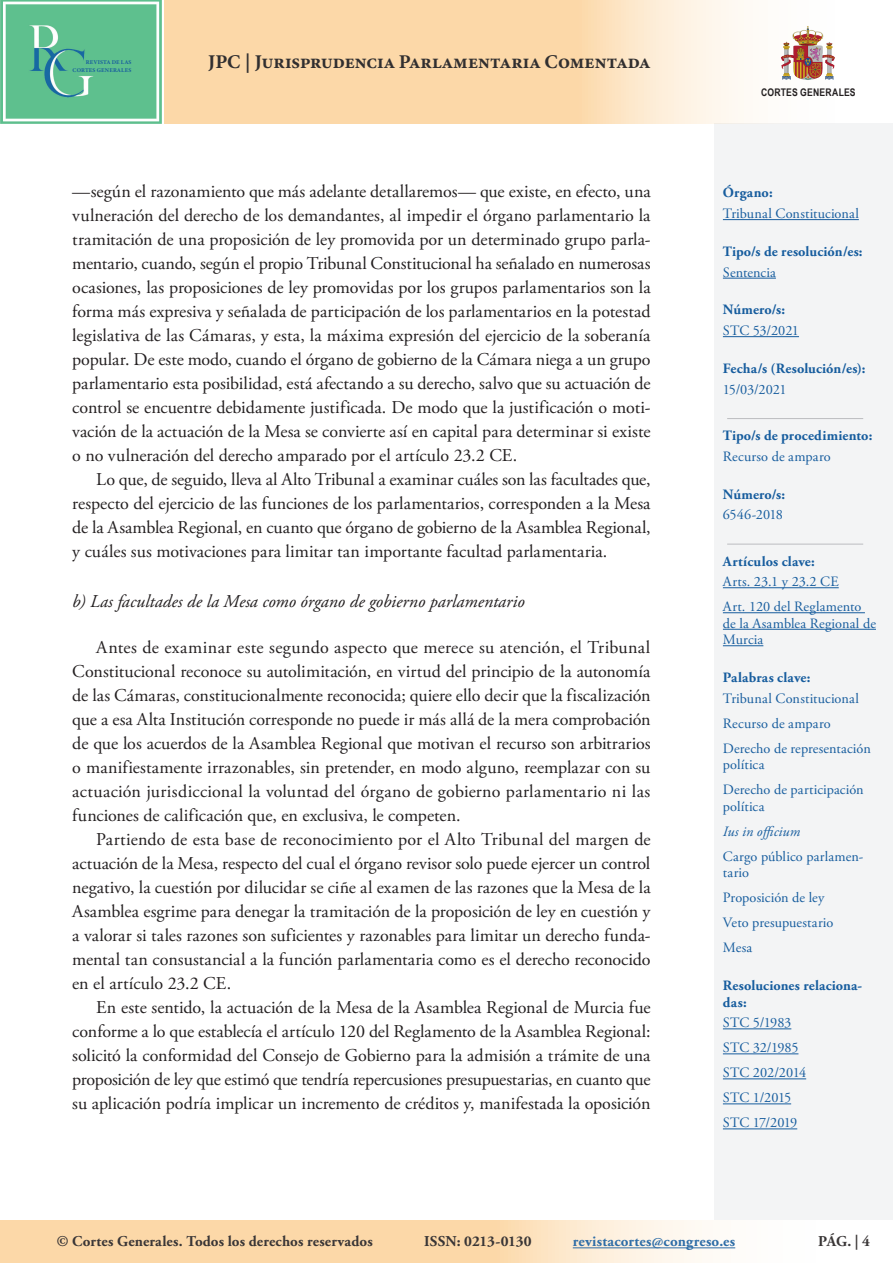
<style>
.page{position:relative;width:893px;height:1263px;background:#fff}
.page>*{position:absolute;margin:0;border:0;box-sizing:border-box;transform-origin:0 0}
.t1{font:19.5px "Minion Variable Concept";letter-spacing:.005em;color:#312f30}
._6_1__Párrafo_normal{font:18px/24px "Adobe Garamond Pro";color:#231f20;text-align:justify}
._8__Epígrafe_2{font:italic 18px "Adobe Garamond Pro";color:#231f20}
.t2{font:700 15px "Adobe Garamond Pro";letter-spacing:.01em;color:#231f20}
.t3{font:700 15px "Adobe Garamond Pro";letter-spacing:.015em;color:#175d9e}
.t4{font:14.25px/25px "Adobe Garamond Pro";color:#175d9e}
.t5{font:700 14.25px/16.5px "Adobe Garamond Pro";letter-spacing:.01em;color:#175d9e}
.t6{font:italic 14.25px "Adobe Garamond Pro";letter-spacing:.005em;color:#175d9e}
.t7{font:700 10.5px "Arial Narrow";letter-spacing:.02em;color:#231f20}
.t8{font:5.7px/8.7px "Minion Variable Concept";letter-spacing:.03em;color:#175d9e;text-align:right}
</style>
<div class="page">
<div style="left:714px;top:123px;width:179px;height:1097px;background:#f2f3f4"></div>
<hr style="left:723px;top:219px;width:136px;height:1px;background:#175d9e">
<hr style="left:723px;top:278px;width:53px;height:1px;background:#175d9e">
<hr style="left:723px;top:336px;width:76px;height:1px;background:#175d9e">
<hr style="left:727px;top:418px;width:136px;height:1px;background:#bcbdc0">
<hr style="left:727px;top:544px;width:136px;height:1px;background:#bcbdc0">
<hr style="left:723px;top:587px;width:116px;height:1px;background:#175d9e">
<hr style="left:723px;top:612px;width:142px;height:1px;background:#175d9e">
<hr style="left:723px;top:629px;width:153px;height:1px;background:#175d9e">
<hr style="left:723px;top:645px;width:40px;height:1px;background:#175d9e">
<hr style="left:723px;top:1028px;width:68px;height:1px;background:#175d9e">
<hr style="left:723px;top:1053px;width:75px;height:1px;background:#175d9e">
<hr style="left:723px;top:1078px;width:83px;height:1px;background:#175d9e">
<hr style="left:723px;top:1103px;width:68px;height:1px;background:#175d9e">
<hr style="left:723px;top:1128px;width:74px;height:1px;background:#175d9e">
<svg style="left:0;top:1220px;width:736px;height:43px;background:#fcdfb8"></svg>
<hr style="left:573px;top:1247px;width:162px;height:1px;background:#175d9e">
<svg style="left:164px;top:0;width:671px;height:123px;background:#fbdfbb"></svg>
<img style="left:781px;top:26px;width:27px;height:44px">
<img style="left:0;top:0;width:162px;height:123px">
<p class="t8" style="left:73px;top:58px;width:60px">REVISTA DE LAS<br>CORTES GENERALES</p>
<p class="t1" style="left:208px;top:48px;width:443px">JPC | Jurisprudencia Parlamentaria Comentada</p>
<p class="_6_1__Párrafo_normal" style="left:72px;top:180px;width:580px">—según el razonamiento que más adelante detallaremos— que existe, en efecto, una vulneración del derecho de los demandantes, al impedir el órgano parlamentario la tramitación de una proposición de ley promovida por un determinado grupo parla&shy;mentario, cuando, según el propio Tribunal Constitucional ha señalado en numerosas ocasiones, las proposiciones de ley promovidas por los grupos parlamentarios son la forma más expresiva y señalada de participación de los parlamentarios en la potestad legislativa de las Cámaras, y esta, la máxima expresión del ejercicio de la soberanía popular. De este modo, cuando el órgano de gobierno de la Cámara niega a un grupo parlamentario esta posibilidad, está afectando a su derecho, salvo que su actuación de control se encuentre debidamente justificada. De modo que la justificación o moti&shy;vación de la actuación de la Mesa se convierte así en capital para determinar si existe o no vulneración del derecho amparado por el artículo 23.2 CE.</p>
<p class="_6_1__Párrafo_normal" style="left:72px;top:468px;width:580px;text-indent:24px">Lo que, de seguido, lleva al Alto Tribunal a examinar cuáles son las facultades que, respecto del ejercicio de las funciones de los parlamentarios, corresponden a la Mesa de la Asamblea Regional, en cuanto que órgano de gobierno de la Asamblea Regional, y cuáles sus motivaciones para limitar tan importante facultad parlamentaria.</p>
<p class="_8__Epígrafe_2" style="left:72px;top:590px;width:454px">b) Las facultades de la Mesa como órgano de gobierno parlamentario</p>
<p class="_6_1__Párrafo_normal" style="left:72px;top:636px;width:580px;text-indent:24px">Antes de examinar este segundo aspecto que merece su atención, el Tribunal Constitucional reconoce su autolimitación, en virtud del principio de la autonomía de las Cámaras, constitucionalmente reconocida; quiere ello decir que la fiscalización que a esa Alta Institución corresponde no puede ir más allá de la mera comprobación de que los acuerdos de la Asamblea Regional que motivan el recurso son arbitrarios o manifiestamente irrazonables, sin pretender, en modo alguno, reemplazar con su actuación jurisdiccional la voluntad del órgano de gobierno parlamentario ni las funciones de calificación que, en exclusiva, le competen.</p>
<p class="_6_1__Párrafo_normal" style="left:72px;top:828px;width:580px;text-indent:24px">Partiendo de esta base de reconocimiento por el Alto Tribunal del margen de actuación de la Mesa, respecto del cual el órgano revisor solo puede ejercer un control negativo, la cuestión por dilucidar se ciñe al examen de las razones que la Mesa de la Asamblea esgrime para denegar la tramitación de la proposición de ley en cuestión y a valorar si tales razones son suficientes y razonables para limitar un derecho funda&shy;mental tan consustancial a la función parlamentaria como es el derecho reconocido en el artículo 23.2 CE.</p>
<p class="_6_1__Párrafo_normal" style="left:72px;top:996px;width:580px;text-indent:24px">En este sentido, la actuación de la Mesa de la Asamblea Regional de Murcia fue conforme a lo que establecía el artículo 120 del Reglamento de la Asamblea Regional: solicitó la conformidad del Consejo de Gobierno para la admisión a trámite de una proposición de ley que estimó que tendría repercusiones presupuestarias, en cuanto que su aplicación podría implicar un incremento de créditos y, manifestada la oposición</p>
<p class="t7" style="left:761px;top:85px;width:96px">CORTES GENERALES</p>
<p class="t5" style="left:723px;top:185px;width:51px">Órgano:</p>
<p class="t4" style="left:723px;top:202px;width:137px">Tribunal Constitucional</p>
<p class="t5" style="left:723px;top:243px;width:141px">Tipo/s de resolución/es:</p>
<p class="t4" style="left:723px;top:260px;width:55px">Sentencia</p>
<p class="t5" style="left:723px;top:302px;width:64px">Número/s:</p>
<p class="t4" style="left:723px;top:319px;width:78px">STC 53/2021</p>
<p class="t5" style="left:723px;top:360px;width:144px">Fecha/s (Resolución/es):</p>
<p class="t4" style="left:723px;top:377px;width:65px">15/03/2021</p>
<p class="t5" style="left:723px;top:427px;width:151px">Tipo/s de procedimiento:</p>
<p class="t4" style="left:723px;top:444px;width:109px">Recurso de amparo</p>
<p class="t5" style="left:723px;top:486px;width:64px">Número/s:</p>
<p class="t4" style="left:723px;top:503px;width:62px">6546-2018</p>
<p class="t5" style="left:723px;top:553px;width:93px">Artículos clave:</p>
<p class="t4" style="left:723px;top:570px;width:140px">Arts. 23.1 y 23.2 CE<br>Art. 120 del Reglamento</p>
<p class="t4" style="left:723px;top:615px;width:155px;line-height:16.5px">de la Asamblea Regional de<br>Murcia</p>
<p class="t5" style="left:723px;top:670px;width:89px">Palabras clave:</p>
<p class="t4" style="left:723px;top:686px;width:149px">Tribunal Constitucional<br>Recurso de amparo<br>Derecho de representación</p>
<p class="t4" style="left:723px;top:753px;width:142px">política<br>Derecho de participación</p>
<p class="t4" style="left:723px;top:794px;width:43px">política</p>
<p class="t6" style="left:723px;top:823px;width:79px">Ius in officium</p>
<p class="t4" style="left:723px;top:849px;width:142px;line-height:16.5px">Cargo público parlamen&shy;tario</p>
<p class="t4" style="left:723px;top:886px;width:112px">Proposición de ley<br>Veto presupuestario<br>Mesa</p>
<p class="t5" style="left:723px;top:978px;width:141px">Resoluciones relaciona&shy;das:</p>
<p class="t4" style="left:723px;top:1011px;width:85px">STC 5/1983<br>STC 32/1985<br>STC 202/2014<br>STC 1/2015<br>STC 17/2019</p>
<p class="t2" style="left:57px;top:1233px;width:317px">© Cortes Generales. Todos los derechos reservados</p>
<p class="t2" style="left:424px;top:1233px;width:109px">ISSN: 0213-0130</p>
<p class="t3" style="left:573px;top:1233px;width:164px">revistacortes@congreso.es</p>
<p class="t2" style="left:818px;top:1233px;width:53px">PÁG. | 4</p>
</div>
